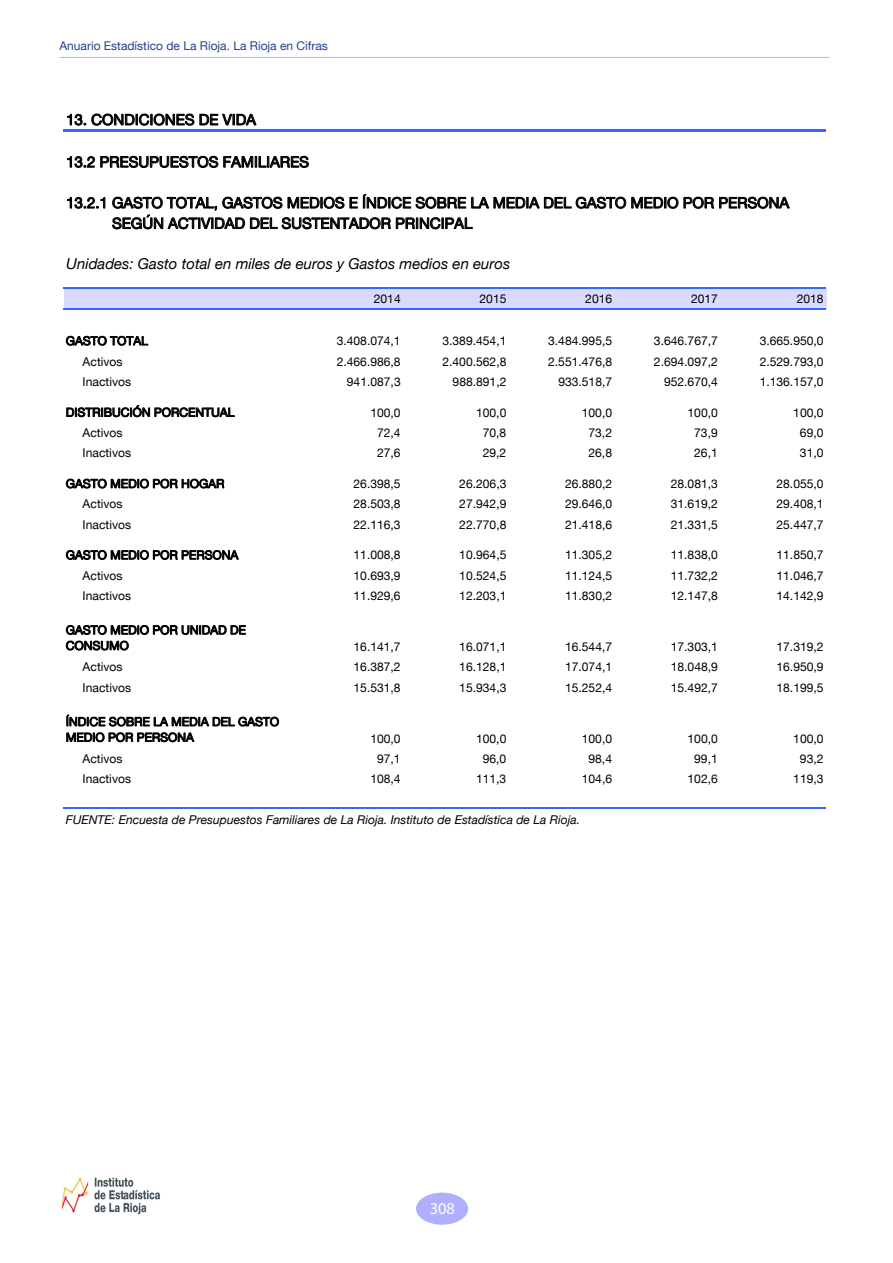
<style>
.page{position:relative;width:893px;height:1263px;background:#fff}
.page>*{position:absolute;margin:0;border:0;box-sizing:border-box;transform-origin:0 0}
.t1{font:16.5px "Myriad Pro";color:#fff}
.t2{font:15px/20.4px "Helvetica Neue LT";color:#000}
.t3{font:italic 15px "Helvetica Neue LT";color:#000}
.t4{font:12.15px/15.6px "Helvetica Neue LT";color:#000}
.t5{font:italic 12.15px "Helvetica Neue LT";color:#000}
.t6{font:12px "Helvetica Neue LT";color:#25408f}
</style>
<div class="page">
<div style="left:416px;top:1192px;width:52px;height:33px;background:#afafff;border-radius:50%"></div>
<img style="left:62px;top:1177px;width:98px;height:38px">
<hr style="left:60px;top:57px;width:769px;height:1px;background:#afafff">
<div style="left:64px;top:288px;width:762px;height:21px;background:#d9daff"></div>
<svg style="left:67px;top:114px;width:19px;height:11px"></svg>
<svg style="left:92px;top:114px;width:102px;height:12px"></svg>
<svg style="left:200px;top:114px;width:56px;height:11px"></svg>
<svg style="left:67px;top:156px;width:242px;height:12px"></svg>
<svg style="left:67px;top:197px;width:38px;height:12px"></svg>
<svg style="left:684px;top:197px;width:106px;height:12px"></svg>
<svg style="left:112px;top:194px;width:566px;height:35px"></svg>
<svg style="left:66px;top:336px;width:82px;height:10px"></svg>
<svg style="left:67px;top:405px;width:168px;height:12px"></svg>
<svg style="left:66px;top:479px;width:159px;height:9px"></svg>
<svg style="left:66px;top:550px;width:173px;height:10px"></svg>
<svg style="left:66px;top:625px;width:180px;height:10px"></svg>
<svg style="left:66px;top:641px;width:63px;height:9px"></svg>
<svg style="left:66px;top:715px;width:213px;height:11px"></svg>
<svg style="left:67px;top:732px;width:127px;height:10px"></svg>
<hr style="left:63px;top:129px;width:763px;height:3px;background:#3365ff">
<hr style="left:63px;top:287px;width:763px;height:2px;background:#3365ff">
<hr style="left:63px;top:308px;width:763px;height:1px;background:#3365ff">
<hr style="left:63px;top:807px;width:763px;height:2px;background:#3365ff">
<p class="t6" style="left:60px;top:39px;width:270px">Anuario Estadístico de La Rioja. La Rioja en Cifras</p>
<p class="t2" style="left:66px;top:109px;width:191px">13. CONDICIONES DE VIDA</p>
<p class="t2" style="left:66px;top:152px;width:244px">13.2 PRESUPUESTOS FAMILIARES</p>
<p class="t2" style="left:112px;top:192px;width:679px;text-indent:-46px">13.2.1 GASTO TOTAL, GASTOS MEDIOS E ÍNDICE SOBRE LA MEDIA DEL GASTO MEDIO POR PERSONA<br>SEGÚN ACTIVIDAD DEL SUSTENTADOR PRINCIPAL</p>
<p class="t3" style="left:66px;top:255px;width:446px">Unidades: Gasto total en miles de euros y Gastos medios en euros</p>
<p class="t4" style="left:374px;top:291px;width:28px">2014</p>
<p class="t4" style="left:480px;top:291px;width:28px">2015</p>
<p class="t4" style="left:585px;top:291px;width:28px">2016</p>
<p class="t4" style="left:691px;top:291px;width:28px">2017</p>
<p class="t4" style="left:797px;top:291px;width:28px">2018</p>
<p class="t4" style="left:66px;top:333px;width:84px">GASTO TOTAL</p>
<p class="t4" style="left:337px;top:333px;width:65px">3.408.074,1</p>
<p class="t4" style="left:442px;top:333px;width:65px">3.389.454,1</p>
<p class="t4" style="left:548px;top:333px;width:65px">3.484.995,5</p>
<p class="t4" style="left:654px;top:333px;width:65px">3.646.767,7</p>
<p class="t4" style="left:760px;top:333px;width:65px">3.665.950,0</p>
<p class="t4" style="left:83px;top:353px;width:41px">Activos</p>
<p class="t4" style="left:337px;top:353px;width:65px">2.466.986,8</p>
<p class="t4" style="left:442px;top:353px;width:65px">2.400.562,8</p>
<p class="t4" style="left:548px;top:353px;width:65px">2.551.476,8</p>
<p class="t4" style="left:654px;top:353px;width:65px">2.694.097,2</p>
<p class="t4" style="left:760px;top:353px;width:65px">2.529.793,0</p>
<p class="t4" style="left:83px;top:374px;width:50px">Inactivos</p>
<p class="t4" style="left:347px;top:374px;width:55px">941.087,3</p>
<p class="t4" style="left:453px;top:374px;width:55px">988.891,2</p>
<p class="t4" style="left:558px;top:374px;width:55px">933.518,7</p>
<p class="t4" style="left:664px;top:374px;width:55px">952.670,4</p>
<p class="t4" style="left:760px;top:374px;width:65px">1.136.157,0</p>
<p class="t4" style="left:66px;top:404px;width:170px">DISTRIBUCIÓN PORCENTUAL</p>
<p class="t4" style="left:370px;top:404px;width:32px">100,0</p>
<p class="t4" style="left:476px;top:404px;width:32px">100,0</p>
<p class="t4" style="left:582px;top:404px;width:32px">100,0</p>
<p class="t4" style="left:688px;top:404px;width:32px">100,0</p>
<p class="t4" style="left:793px;top:404px;width:32px">100,0</p>
<p class="t4" style="left:83px;top:425px;width:41px">Activos</p>
<p class="t4" style="left:377px;top:425px;width:25px">72,4</p>
<p class="t4" style="left:483px;top:425px;width:25px">70,8</p>
<p class="t4" style="left:588px;top:425px;width:25px">73,2</p>
<p class="t4" style="left:694px;top:425px;width:25px">73,9</p>
<p class="t4" style="left:800px;top:425px;width:25px">69,0</p>
<p class="t4" style="left:83px;top:445px;width:50px">Inactivos</p>
<p class="t4" style="left:377px;top:445px;width:25px">27,6</p>
<p class="t4" style="left:483px;top:445px;width:25px">29,2</p>
<p class="t4" style="left:588px;top:445px;width:25px">26,8</p>
<p class="t4" style="left:694px;top:445px;width:25px">26,1</p>
<p class="t4" style="left:800px;top:445px;width:25px">31,0</p>
<p class="t4" style="left:66px;top:476px;width:160px">GASTO MEDIO POR HOGAR</p>
<p class="t4" style="left:354px;top:476px;width:49px">26.398,5</p>
<p class="t4" style="left:459px;top:476px;width:49px">26.206,3</p>
<p class="t4" style="left:565px;top:476px;width:49px">26.880,2</p>
<p class="t4" style="left:671px;top:476px;width:49px">28.081,3</p>
<p class="t4" style="left:776px;top:476px;width:49px">28.055,0</p>
<p class="t4" style="left:83px;top:496px;width:41px">Activos</p>
<p class="t4" style="left:354px;top:496px;width:49px">28.503,8</p>
<p class="t4" style="left:459px;top:496px;width:49px">27.942,9</p>
<p class="t4" style="left:565px;top:496px;width:49px">29.646,0</p>
<p class="t4" style="left:671px;top:496px;width:49px">31.619,2</p>
<p class="t4" style="left:776px;top:496px;width:49px">29.408,1</p>
<p class="t4" style="left:83px;top:516px;width:50px">Inactivos</p>
<p class="t4" style="left:354px;top:516px;width:49px">22.116,3</p>
<p class="t4" style="left:459px;top:516px;width:49px">22.770,8</p>
<p class="t4" style="left:565px;top:516px;width:49px">21.418,6</p>
<p class="t4" style="left:671px;top:516px;width:49px">21.331,5</p>
<p class="t4" style="left:776px;top:516px;width:49px">25.447,7</p>
<p class="t4" style="left:66px;top:547px;width:174px">GASTO MEDIO POR PERSONA</p>
<p class="t4" style="left:354px;top:547px;width:49px">11.008,8</p>
<p class="t4" style="left:459px;top:547px;width:49px">10.964,5</p>
<p class="t4" style="left:565px;top:547px;width:49px">11.305,2</p>
<p class="t4" style="left:671px;top:547px;width:49px">11.838,0</p>
<p class="t4" style="left:776px;top:547px;width:49px">11.850,7</p>
<p class="t4" style="left:83px;top:567px;width:41px">Activos</p>
<p class="t4" style="left:354px;top:567px;width:49px">10.693,9</p>
<p class="t4" style="left:459px;top:567px;width:49px">10.524,5</p>
<p class="t4" style="left:565px;top:567px;width:49px">11.124,5</p>
<p class="t4" style="left:671px;top:567px;width:49px">11.732,2</p>
<p class="t4" style="left:776px;top:567px;width:49px">11.046,7</p>
<p class="t4" style="left:83px;top:588px;width:50px">Inactivos</p>
<p class="t4" style="left:354px;top:588px;width:49px">11.929,6</p>
<p class="t4" style="left:459px;top:588px;width:49px">12.203,1</p>
<p class="t4" style="left:565px;top:588px;width:49px">11.830,2</p>
<p class="t4" style="left:671px;top:588px;width:49px">12.147,8</p>
<p class="t4" style="left:776px;top:588px;width:49px">14.142,9</p>
<p class="t4" style="left:66px;top:622px;width:182px">GASTO MEDIO POR UNIDAD DE<br>CONSUMO</p>
<p class="t4" style="left:354px;top:639px;width:49px">16.141,7</p>
<p class="t4" style="left:459px;top:639px;width:49px">16.071,1</p>
<p class="t4" style="left:565px;top:639px;width:49px">16.544,7</p>
<p class="t4" style="left:671px;top:639px;width:49px">17.303,1</p>
<p class="t4" style="left:776px;top:639px;width:49px">17.319,2</p>
<p class="t4" style="left:83px;top:659px;width:41px">Activos</p>
<p class="t4" style="left:354px;top:659px;width:49px">16.387,2</p>
<p class="t4" style="left:459px;top:659px;width:49px">16.128,1</p>
<p class="t4" style="left:565px;top:659px;width:49px">17.074,1</p>
<p class="t4" style="left:671px;top:659px;width:49px">18.048,9</p>
<p class="t4" style="left:776px;top:659px;width:49px">16.950,9</p>
<p class="t4" style="left:83px;top:679px;width:50px">Inactivos</p>
<p class="t4" style="left:354px;top:679px;width:49px">15.531,8</p>
<p class="t4" style="left:459px;top:679px;width:49px">15.934,3</p>
<p class="t4" style="left:565px;top:679px;width:49px">15.252,4</p>
<p class="t4" style="left:671px;top:679px;width:49px">15.492,7</p>
<p class="t4" style="left:776px;top:679px;width:49px">18.199,5</p>
<p class="t4" style="left:66px;top:714px;width:215px">ÍNDICE SOBRE LA MEDIA DEL GASTO<br>MEDIO POR PERSONA</p>
<p class="t4" style="left:370px;top:730px;width:32px">100,0</p>
<p class="t4" style="left:476px;top:730px;width:32px">100,0</p>
<p class="t4" style="left:582px;top:730px;width:32px">100,0</p>
<p class="t4" style="left:688px;top:730px;width:32px">100,0</p>
<p class="t4" style="left:793px;top:730px;width:32px">100,0</p>
<p class="t4" style="left:83px;top:751px;width:41px">Activos</p>
<p class="t4" style="left:377px;top:751px;width:25px">97,1</p>
<p class="t4" style="left:483px;top:751px;width:25px">96,0</p>
<p class="t4" style="left:588px;top:751px;width:25px">98,4</p>
<p class="t4" style="left:694px;top:751px;width:25px">99,1</p>
<p class="t4" style="left:800px;top:751px;width:25px">93,2</p>
<p class="t4" style="left:83px;top:771px;width:50px">Inactivos</p>
<p class="t4" style="left:370px;top:771px;width:32px">108,4</p>
<p class="t4" style="left:476px;top:771px;width:32px">111,3</p>
<p class="t4" style="left:582px;top:771px;width:32px">104,6</p>
<p class="t4" style="left:687px;top:771px;width:32px">102,6</p>
<p class="t4" style="left:793px;top:771px;width:32px">119,3</p>
<p class="t5" style="left:66px;top:813px;width:516px">FUENTE: Encuesta de Presupuestos Familiares de La Rioja. Instituto de Estadística de La Rioja.</p>
<h1 class="t1" style="left:430px;top:1198px;width:27px">308</h1>
</div>
